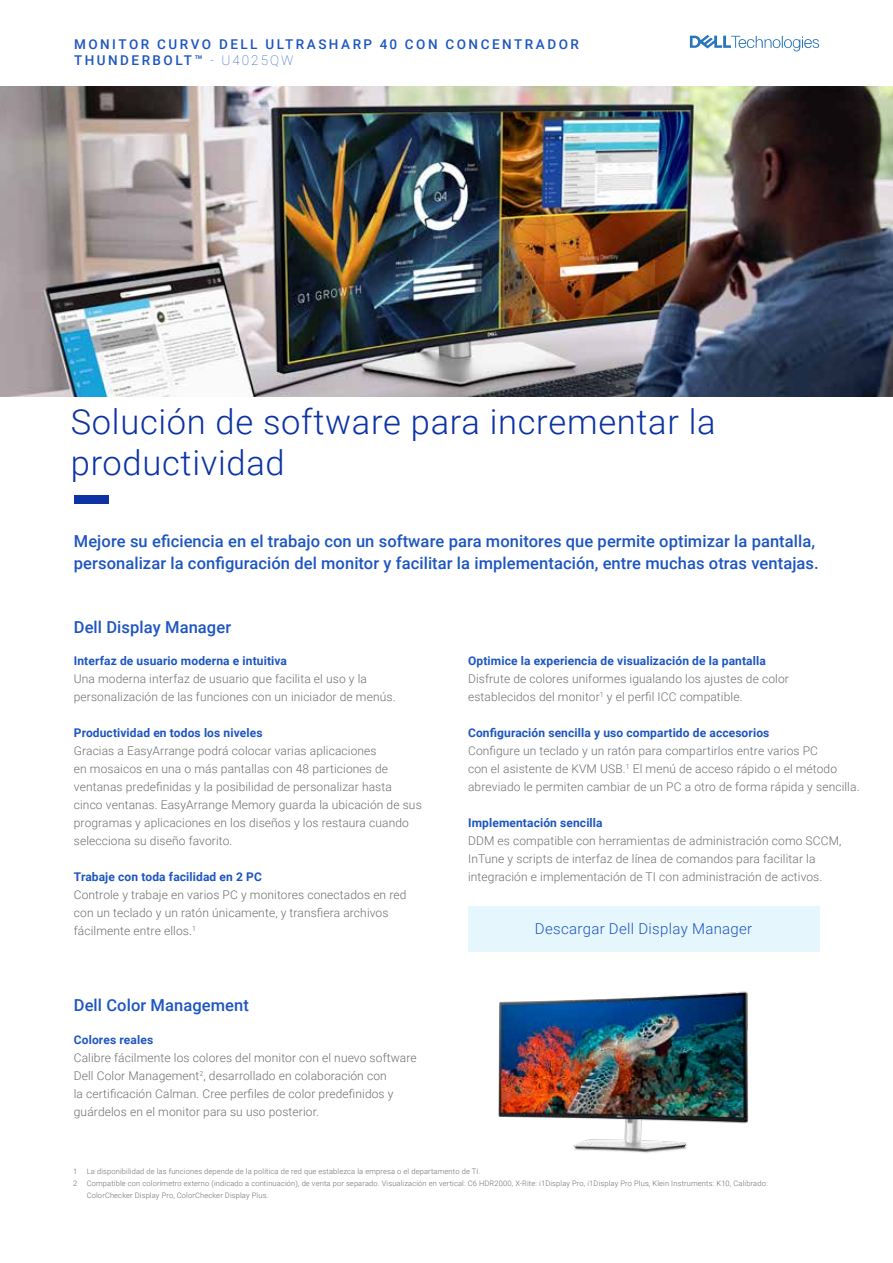
<style>
.page{position:relative;width:893px;height:1263px;background:#fff}
.page>*{position:absolute;margin:0;border:0;box-sizing:border-box;transform-origin:0 0}
.t1{font:300 34.5px/41.4px "Roboto";letter-spacing:.02em;color:#0c32a4}
.t2{font:500 16.5px/22.5px "Roboto";letter-spacing:.005em;color:#1d56c0}
.t3{font:300 15px "Roboto";letter-spacing:.02em;color:#1d56c0}
.t4{font:500 13.5px/16.2px "Roboto";letter-spacing:.185em;color:#1d56c0}
.t5{font:300 12px/18px "Roboto";letter-spacing:.01em;color:#6e6e6e}
.t6{font:700 12px "Roboto";letter-spacing:.01em;color:#1d56c0}
.t7{font:300 7.5px "Roboto";letter-spacing:.02em;color:#6e6e6e}
.s1{font-weight:100}
</style>
<div class="page">
<img style="left:498px;top:991px;width:251px;height:162px">
<img style="left:0;top:86px;width:893px;height:311px">
<svg style="left:690px;top:35px;width:129px;height:16px"></svg>
<div style="left:468px;top:906px;width:351px;height:46px;background:#e6f6fd"></div>
<div style="left:75px;top:495px;width:34px;height:8px;background:#0c32a4"></div>
<p class="t4" style="left:74px;top:35px;width:506px">MONITOR CURVO DELL ULTRASHARP 40 CON CONCENTRADOR<br>THUNDERBOLT™ <span class="s1">- U4025QW</span></p>
<h1 class="t1" style="left:71px;top:400px;width:646px">Solución de software para incrementar la productividad</h1>
<h2 class="t2" style="left:74px;top:529px;width:746px">Mejore su eficiencia en el trabajo con un software para monitores que permite optimizar la pantalla, personalizar la configuración del monitor y facilitar la implementación, entre muchas otras ventajas.</h2>
<h2 class="t2" style="left:74px;top:615px;width:159px">Dell Display Manager</h2>
<p class="t6" style="left:74px;top:652px;width:215px">Interfaz de usuario moderna e intuitiva</p>
<p class="t5" style="left:74px;top:669px;width:323px">Una moderna interfaz de usuario que facilita el uso y la personalización de las funciones con un iniciador de menús.</p>
<p class="t6" style="left:74px;top:724px;width:190px">Productividad en todos los niveles</p>
<p class="t5" style="left:74px;top:741px;width:349px">Gracias a EasyArrange podrá colocar varias aplicaciones<br>en mosaicos en una o más pantallas con 48 particiones de ventanas predefinidas y la posibilidad de personalizar hasta cinco ventanas. EasyArrange Memory guarda la ubicación de sus programas y aplicaciones en los diseños y los restaura cuando selecciona su diseño favorito.</p>
<p class="t6" style="left:74px;top:868px;width:190px">Trabaje con toda facilidad en 2 PC</p>
<p class="t5" style="left:74px;top:885px;width:334px">Controle y trabaje en varios PC y monitores conectados en red con un teclado y un ratón únicamente, y transfiera archivos fácilmente entre ellos.<sup>1</sup></p>
<h2 class="t2" style="left:74px;top:993px;width:177px">Dell Color Management</h2>
<p class="t6" style="left:74px;top:1031px;width:81px">Colores reales</p>
<p class="t5" style="left:74px;top:1048px;width:344px">Calibre fácilmente los colores del monitor con el nuevo software Dell Color Management<sup>2</sup>, desarrollado en colaboración con<br>la certificación Calman. Cree perfiles de color predefinidos y guárdelos en el monitor para su uso posterior.</p>
<p class="t6" style="left:468px;top:652px;width:299px">Optimice la experiencia de visualización de la pantalla</p>
<p class="t5" style="left:468px;top:669px;width:322px">Disfrute de colores uniformes igualando los ajustes de color establecidos del monitor<sup>1</sup> y el perfil ICC compatible.</p>
<p class="t6" style="left:468px;top:724px;width:303px">Configuración sencilla y uso compartido de accesorios</p>
<p class="t5" style="left:468px;top:741px;width:393px">Configure un teclado y un ratón para compartirlos entre varios PC<br>con el asistente de KVM USB.<sup>1</sup> El menú de acceso rápido o el método abreviado le permiten cambiar de un PC a otro de forma rápida y sencilla.</p>
<p class="t6" style="left:468px;top:814px;width:136px">Implementación sencilla</p>
<p class="t5" style="left:468px;top:831px;width:375px">DDM es compatible con herramientas de administración como SCCM,<br>InTune y scripts de interfaz de línea de comandos para facilitar la integración e implementación de TI con administración de activos.</p>
<p class="t3" style="left:535px;top:918px;width:219px">Descargar Dell Display Manager</p>
<p class="t7" style="left:73px;top:1166px;width:409px">1 La disponibilidad de las funciones depende de la política de red que establezca la empresa o el departamento de TI.</p>
<p class="t7" style="left:73px;top:1178px;width:696px">2 Compatible con colorímetro externo (indicado a continuación), de venta por separado. Visualización en vertical: C6 HDR2000, X-Rite: i1Display Pro, i1Display Pro Plus, Klein Instruments: K10, Calibrado:</p>
<p class="t7" style="left:87px;top:1190px;width:183px">ColorChecker Display Pro, ColorChecker Display Plus.</p>
</div>
